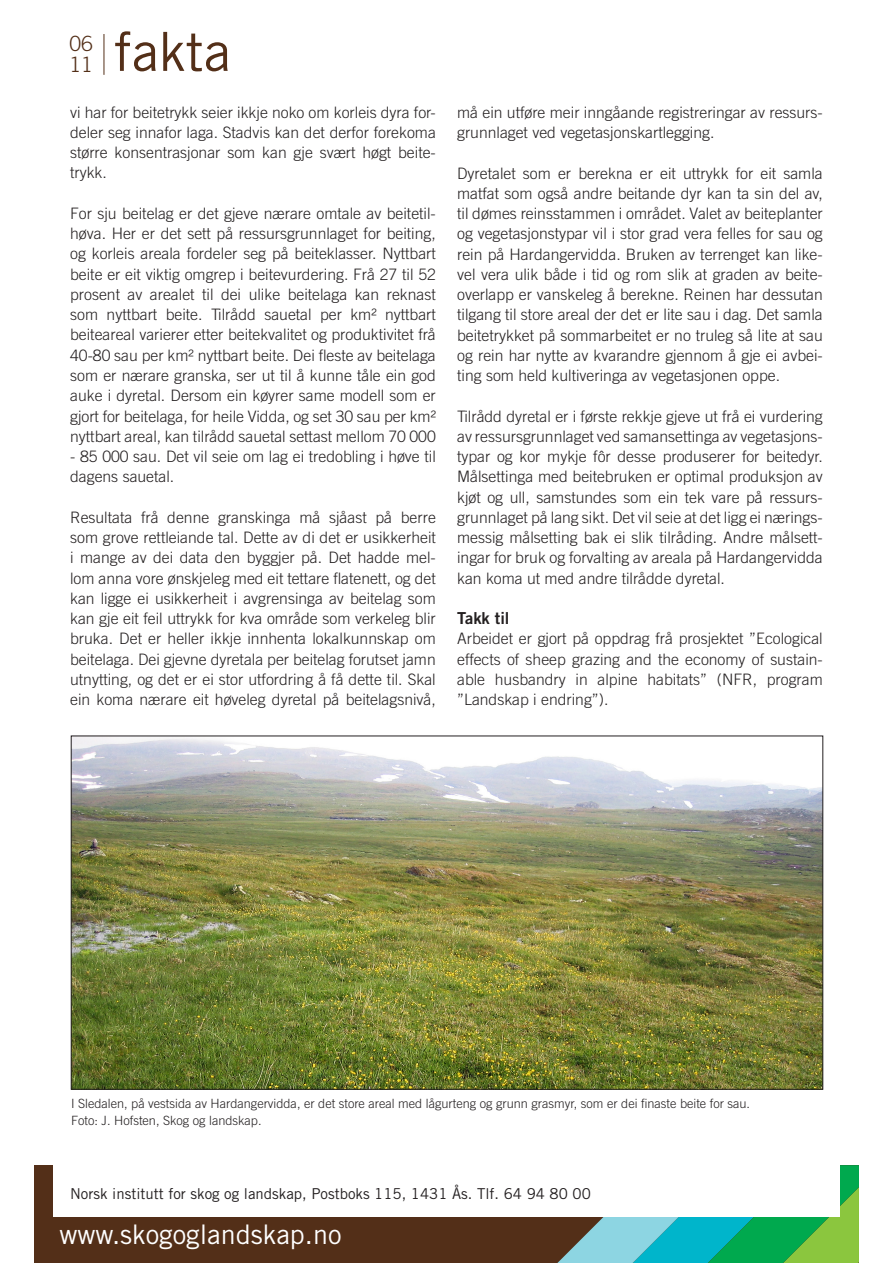
<style>
.page{position:relative;width:893px;height:1263px;background:#fff}
.page>*{position:absolute;margin:0;border:0;box-sizing:border-box;transform-origin:0 0}
.t1{font:54px "Trade Gothic LT Std";color:#532f18}
.t2{font:27px "Trade Gothic LT Std";color:#fff}
.t3{font:300 21px/21px "Trade Gothic LT Std";color:#532f18}
.t4{font:16.5px "Trade Gothic LT Std Bd 2";color:#231f20}
.t5{font:300 15.75px/20.2px "Trade Gothic LT Std";color:#231f20;text-align:justify}
.t6{font:15px "Trade Gothic LT Std";color:#231f20}
.t7{font:300 12.75px/16.5px "Trade Gothic LT Std";color:#231f20}
</style>
<div class="page">
<div style="left:34px;top:1165px;width:825px;height:98px;background:#532f18"></div>
<svg style="left:557px;top:1165px;width:302px;height:98px;background:#44b388"></svg>
<div style="left:53px;top:1124px;width:787px;height:92px;background:#fff"></div>
<hr style="left:104px;top:34px;width:1px;height:41px;background:#532f18">
<img style="left:73px;top:738px;width:748px;height:349px">
<h3 class="t3" style="left:70px;top:33px;width:25px">06<br>11</h3>
<h1 class="t1" style="left:114px;top:19px;width:118px">fakta</h1>
<p class="t5" style="left:70px;top:102px;width:367px">vi har for beitetrykk seier ikkje noko om korleis dyra for&shy;deler seg innafor laga. Stadvis kan det derfor forekoma større konsentrasjonar som kan gje svært høgt beite&shy;trykk.</p>
<p class="t5" style="left:70px;top:203px;width:367px">For sju beitelag er det gjeve nærare omtale av beitetil&shy;høva. Her er det sett på ressursgrunnlaget for beiting, og korleis areala fordeler seg på beiteklasser. Nyttbart beite er eit viktig omgrep i beitevurdering. Frå 27 til 52 prosent av arealet til dei ulike beitelaga kan reknast som nyttbart beite. Tilrådd sauetal per km² nyttbart beiteareal varierer etter beitekvalitet og produktivitet frå 40-80 sau per km² nyttbart beite. Dei fleste av beitelaga som er nærare granska, ser ut til å kunne tåle ein god auke i dyretal. Dersom ein køyrer same modell som er gjort for beitelaga, for heile Vidda, og set 30 sau per km² nyttbart areal, kan tilrådd sauetal settast mellom 70 000</p>
<p class="t5" style="left:70px;top:446px;width:367px">- 85 000 sau. Det vil seie om lag ei tredobling i høve til dagens sauetal.</p>
<p class="t5" style="left:70px;top:507px;width:367px">Resultata frå denne granskinga må sjåast på berre som grove rettleiande tal. Dette av di det er usikkerheit i mange av dei data den byggjer på. Det hadde mel&shy;lom anna vore ønskjeleg med eit tettare flatenett, og det kan ligge ei usikkerheit i avgrensinga av beitelag som kan gje eit feil uttrykk for kva område som verkeleg blir bruka. Det er heller ikkje innhenta lokalkunnskap om beitelaga. Dei gjevne dyretala per beitelag forutset jamn utnytting, og det er ei stor utfordring å få dette til. Skal ein koma nærare eit høveleg dyretal på beitelagsnivå,</p>
<p class="t5" style="left:457px;top:102px;width:367px">må ein utføre meir inngåande registreringar av ressurs&shy;grunnlaget ved vegetasjonskartlegging.</p>
<p class="t5" style="left:457px;top:163px;width:367px">Dyretalet som er berekna er eit uttrykk for eit samla matfat som også andre beitande dyr kan ta sin del av, til dømes reinsstammen i området. Valet av beiteplanter og vegetasjonstypar vil i stor grad vera felles for sau og rein på Hardangervidda. Bruken av terrenget kan like&shy;vel vera ulik både i tid og rom slik at graden av beite&shy;overlapp er vanskeleg å berekne. Reinen har dessutan tilgang til store areal der det er lite sau i dag. Det samla beitetrykket på sommarbeitet er no truleg så lite at sau og rein har nytte av kvarandre gjennom å gje ei avbei&shy;ting som held kultiveringa av vegetasjonen oppe.</p>
<p class="t5" style="left:457px;top:406px;width:367px">Tilrådd dyretal er i første rekkje gjeve ut frå ei vurdering av ressursgrunnlaget ved samansettinga av vegetasjons&shy;typar og kor mykje fôr desse produserer for beitedyr.<br>Målsettinga med beitebruken er optimal produksjon av kjøt og ull, samstundes som ein tek vare på ressurs&shy;grunnlaget på lang sikt. Det vil seie at det ligg ei nærings&shy;messig målsetting bak ei slik tilråding. Andre målsett&shy;ingar for bruk og forvalting av areala på Hardangervidda kan koma ut med andre tilrådde dyretal.</p>
<p class="t4" style="left:457px;top:608px;width:54px">Takk til</p>
<p class="t5" style="left:457px;top:628px;width:367px">Arbeidet er gjort på oppdrag frå prosjektet ”Ecological effects of sheep grazing and the economy of sustain&shy;able husbandry in alpine habitats” (NFR, program ”Landskap i endring”).</p>
<p class="t7" style="left:71px;top:1095px;width:681px">I Sledalen, på vestsida av Hardangervidda, er det store areal med lågurteng og grunn grasmyr, som er dei finaste beite for sau.<br>Foto: J. Hofsten, Skog og landskap.</p>
<p class="t6" style="left:70px;top:1185px;width:522px">Norsk institutt for skog og landskap, Postboks 115, 1431 Ås. Tlf. 64 94 80 00</p>
<h2 class="t2" style="left:60px;top:1218px;width:284px">www.skogoglandskap.no</h2>
</div>
